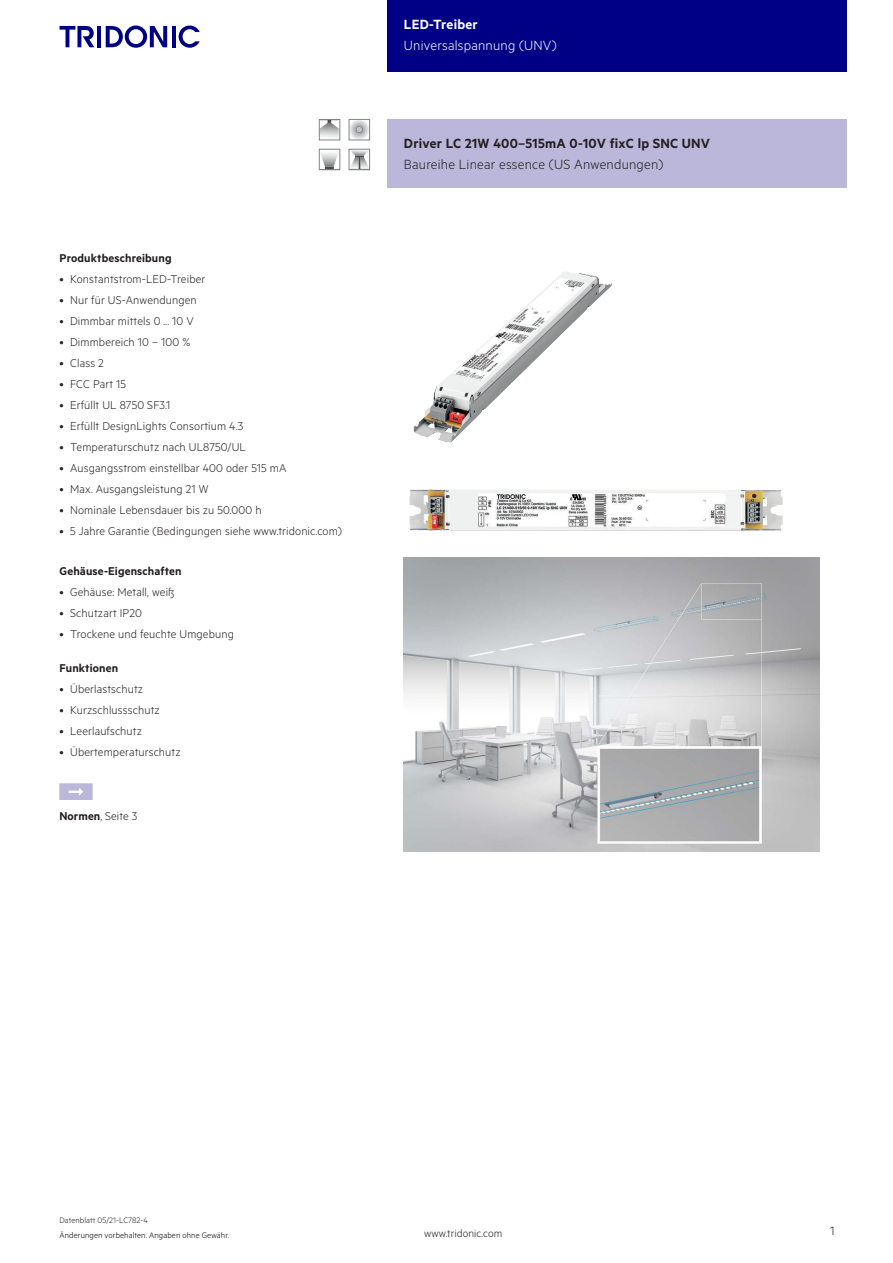
<style>
.page{position:relative;width:893px;height:1263px;background:#fff}
.page>*{position:absolute;margin:0;border:0;box-sizing:border-box;transform-origin:0 0}
.t1{font:15px "Tridonic Metric Print Semi";letter-spacing:.015em;color:#231f20}
.t2{font:15px "Tridonic Metric Print Light";letter-spacing:.015em;color:#231f20}
.t3{font:300 15px "Metric";letter-spacing:.015em;color:#fff}
.t4{font:15px "Tridonic Metric Print Semi";letter-spacing:.015em;color:#fff}
.t5{font:13.5px "Tridonic Metric Print Light";color:#231f20}
.t6{font:12.75px "Tridonic Metric Print Light";letter-spacing:.01em;color:#231f20}
.t7{font:12.75px "Tridonic Metric Print Semi";letter-spacing:.01em;color:#231f20}
.t8{font:300 12.75px "Metric";letter-spacing:.01em;color:#231f20}
.t9{font:12px "Tridonic Metric Print Light";letter-spacing:.005em;color:#231f20}
.t10{font:9px "Tridonic Metric Print Light";letter-spacing:.01em;color:#000}
.t11{font:9px "Tridonic Metric Print Light";letter-spacing:.005em;color:#231f20}
.s1{font-family:"Tridonic Metric Print Semi"}
</style>
<div class="page">
<div style="left:387px;top:0;width:459px;height:72px;background:#000087"></div>
<hr style="left:97px;top:26px;width:4px;height:21px;background:#000087">
<svg style="left:106px;top:26px;width:61px;height:22px"></svg>
<hr style="left:172px;top:26px;width:3px;height:21px;background:#000087">
<svg style="left:179px;top:26px;width:21px;height:22px"></svg>
<svg style="left:60px;top:26px;width:34px;height:21px"></svg>
<div style="left:387px;top:119px;width:459px;height:68px;background:#bbb7da"></div>
<img style="left:413px;top:272px;width:199px;height:171px">
<img style="left:409px;top:489px;width:374px;height:42px">
<img style="left:404px;top:558px;width:416px;height:294px">
<svg style="left:321px;top:121px;width:17px;height:17px"></svg>
<div style="left:319px;top:119px;width:21px;height:21px;border:1px solid #808285"></div>
<svg style="left:321px;top:152px;width:17px;height:16px"></svg>
<div style="left:319px;top:149px;width:21px;height:21px;border:1px solid #808285"></div>
<div style="left:349px;top:119px;width:20px;height:21px;background:#f2f3f4;border-radius:50%"></div>
<div style="left:349px;top:120px;width:20px;height:20px;background:#f6f6f7;border-radius:50%"></div>
<div style="left:349px;top:120px;width:20px;height:19px;background:#f1f2f3;border-radius:50%"></div>
<div style="left:350px;top:120px;width:19px;height:19px;background:#ededee;border-radius:50%"></div>
<div style="left:350px;top:120px;width:18px;height:19px;background:#e6e7e9;border-radius:50%"></div>
<div style="left:350px;top:121px;width:18px;height:17px;background:#e1e2e4;border-radius:50%"></div>
<div style="left:351px;top:121px;width:17px;height:17px;background:#dedfe1;border-radius:50%"></div>
<div style="left:351px;top:121px;width:16px;height:17px;background:#dcdddf;border-radius:50%"></div>
<div style="left:351px;top:122px;width:16px;height:16px;background:#d7d8da;border-radius:50%"></div>
<div style="left:352px;top:122px;width:14px;height:15px;background:#cecfd1;border-radius:50%"></div>
<div style="left:352px;top:123px;width:14px;height:14px;background:#c9cacc;border-radius:50%"></div>
<div style="left:353px;top:123px;width:12px;height:13px;background:#c2c3c6;border-radius:50%"></div>
<div style="left:353px;top:124px;width:12px;height:11px;background:#bebfc1;border-radius:50%"></div>
<div style="left:354px;top:124px;width:11px;height:11px;background:#babbbe;border-radius:50%"></div>
<div style="left:354px;top:124px;width:10px;height:11px;background:#b6b7bb;border-radius:50%"></div>
<div style="left:354px;top:125px;width:10px;height:10px;background:#bebfc2;border-radius:50%"></div>
<div style="left:354px;top:125px;width:10px;height:9px;background:#b4b5b9;border-radius:50%"></div>
<div style="left:355px;top:125px;width:9px;height:9px;background:#b0b1b5;border-radius:50%"></div>
<div style="left:355px;top:125px;width:8px;height:9px;background:#b4b5b8;border-radius:50%"></div>
<div style="left:355px;top:126px;width:8px;height:7px;background:#b0b1b5;border-radius:50%"></div>
<div style="left:356px;top:126px;width:7px;height:7px;background:#8f9094;border-radius:50%"></div>
<svg style="left:356px;top:126px;width:6px;height:7px"></svg>
<div style="left:349px;top:119px;width:21px;height:21px;border:1px solid #808285"></div>
<svg style="left:351px;top:151px;width:17px;height:17px"></svg>
<div style="left:349px;top:149px;width:21px;height:21px;border:1px solid #808285"></div>
<p class="t4" style="left:404px;top:15px;width:75px">LED-Treiber</p>
<p class="t3" style="left:404px;top:37px;width:154px">Universalspannung (UNV)</p>
<p class="t7" style="left:60px;top:250px;width:114px">Produktbeschreibung</p>
<p class="t6" style="left:60px;top:271px;width:147px">• Konstantstrom-LED-Treiber</p>
<p class="t6" style="left:60px;top:292px;width:139px">• Nur für US-Anwendungen</p>
<p class="t6" style="left:60px;top:313px;width:136px">• Dimmbar mittels 0 ... 10 V</p>
<p class="t6" style="left:60px;top:334px;width:132px">• Dimmbereich 10 – 100 %</p>
<p class="t6" style="left:60px;top:355px;width:46px">• Class 2</p>
<p class="t6" style="left:60px;top:376px;width:68px">• FCC Part 15</p>
<p class="t6" style="left:60px;top:397px;width:112px">• Erfüllt UL 8750 SF3.1</p>
<p class="t6" style="left:60px;top:418px;width:185px">• Erfüllt DesignLights Consortium 4.3</p>
<p class="t6" style="left:60px;top:439px;width:188px">• Temperaturschutz nach UL8750/UL</p>
<p class="t6" style="left:60px;top:460px;width:229px">• Ausgangsstrom einstellbar 400 oder 515 mA</p>
<p class="t6" style="left:60px;top:481px;width:150px">• Max. Ausgangsleistung 21 W</p>
<p class="t6" style="left:60px;top:502px;width:203px">• Nominale Lebensdauer bis zu 50.000 h</p>
<p class="t6" style="left:60px;top:523px;width:284px">• 5 Jahre Garantie (Bedingungen siehe www.tridonic.com)</p>
<p class="t7" style="left:60px;top:563px;width:124px">Gehäuse-Eigenschaften</p>
<p class="t8" style="left:60px;top:584px;width:116px">• Gehäuse: Metall, weiß</p>
<p class="t6" style="left:60px;top:605px;width:84px">• Schutzart IP20</p>
<p class="t6" style="left:60px;top:626px;width:176px">• Trockene und feuchte Umgebung</p>
<p class="t7" style="left:60px;top:660px;width:60px">Funktionen</p>
<p class="t6" style="left:60px;top:682px;width:85px">• Überlastschutz</p>
<p class="t6" style="left:60px;top:703px;width:102px">• Kurzschlussschutz</p>
<p class="t6" style="left:60px;top:724px;width:84px">• Leerlaufschutz</p>
<p class="t6" style="left:60px;top:745px;width:123px">• Übertemperaturschutz</p>
<p class="t6" style="left:60px;top:809px;width:79px"><span class="s1">Normen</span>, Seite 3</p>
<p class="t1" style="left:404px;top:134px;width:308px">Driver LC 21W 400–515mA 0-10V fixC lp SNC UNV</p>
<p class="t2" style="left:404px;top:156px;width:261px">Baureihe Linear essence (US Anwendungen)</p>
<p class="t11" style="left:60px;top:1215px;width:90px">Datenblatt 05/21-LC782-4</p>
<p class="t10" style="left:60px;top:1229px;width:171px">Änderungen vorbehalten. Angaben ohne Gewähr.</p>
<p class="t9" style="left:424px;top:1227px;width:80px">www.tridonic.com</p>
<p class="t5" style="left:830px;top:1223px;width:6px">1</p>
</div>
